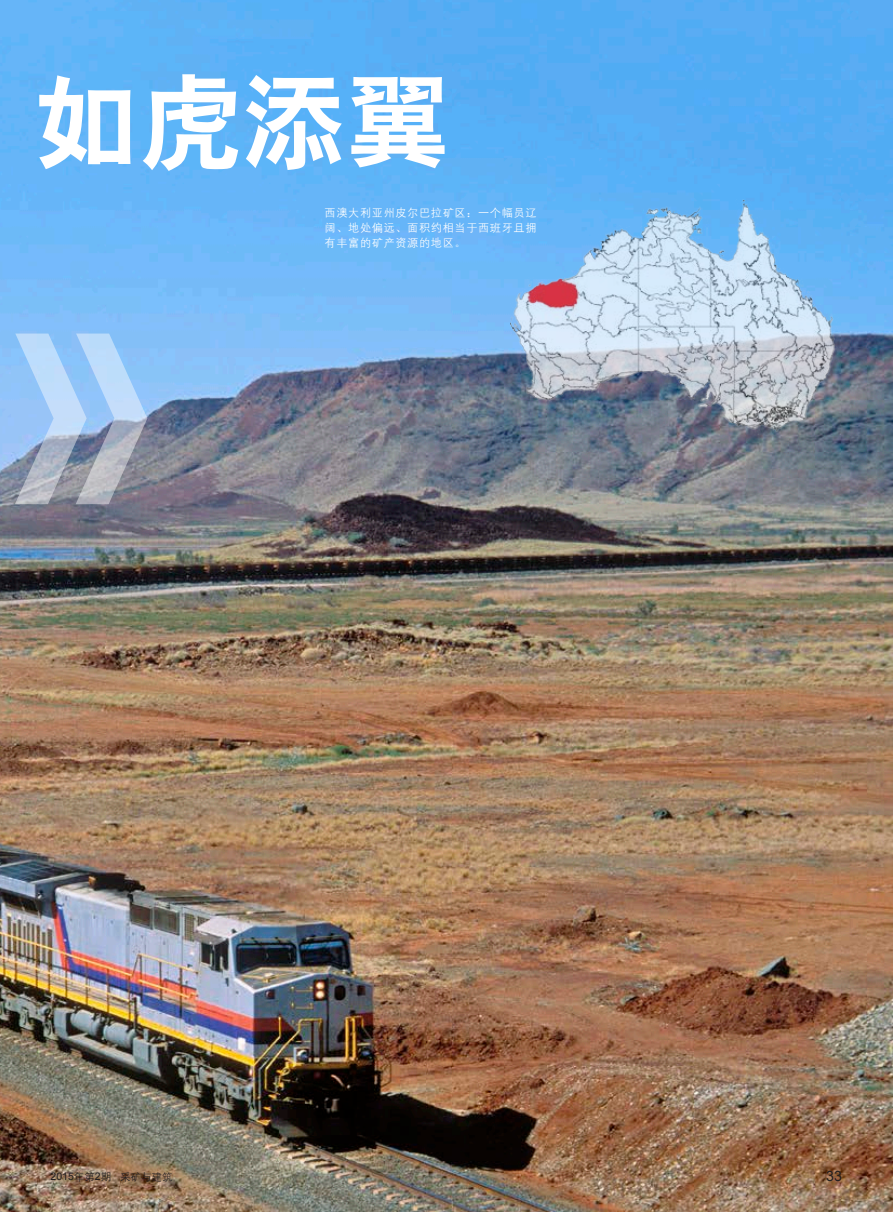
<style>
.page{position:relative;width:893px;height:1212px;background:#fff}
.page>*{position:absolute;margin:0;border:0;box-sizing:border-box;transform-origin:0 0}
.t1{font:103.5px "H Yb 2 gj";color:#fff}
.t2{font:14.25px "Arial";color:#231f20}
.Captions_neg_bold{font:11.25px/15px "H Yg 2 gj";letter-spacing:.05em;color:#fff;text-align:justify}
.t3{font:10.5px "H Yg 2 gj";color:#231f20}
.s1{font-family:"Sim Sun"}
.s2{font-family:"Arial"}
</style>
<div class="page">
<img style="left:0;top:0;width:893px;height:1212px">
<svg style="left:15px;top:333px;width:132px;height:171px;background:#a1bbda"></svg>
<img style="left:510px;top:200px;width:340px;height:234px">
<h1 class="t1" style="left:35px;top:70px;width:415px">如虎添翼</h1>
<p class="Captions_neg_bold" style="left:325px;top:206px;width:214px">西澳大利亚州皮尔巴拉矿区<span class="s1">：</span>一个幅员辽阔<span class="s1">、</span>地处偏远<span class="s1">、</span>面积约相当于西班牙且拥有丰富的矿产资源的地区<span class="s1">。</span></p>
<p class="t3" style="left:51px;top:1172px;width:123px"><span class="s2">2015</span>年第<span class="s2">2</span>期 采矿与建筑</p>
<p class="t2" style="left:826px;top:1166px;width:17px">33</p>
</div>
